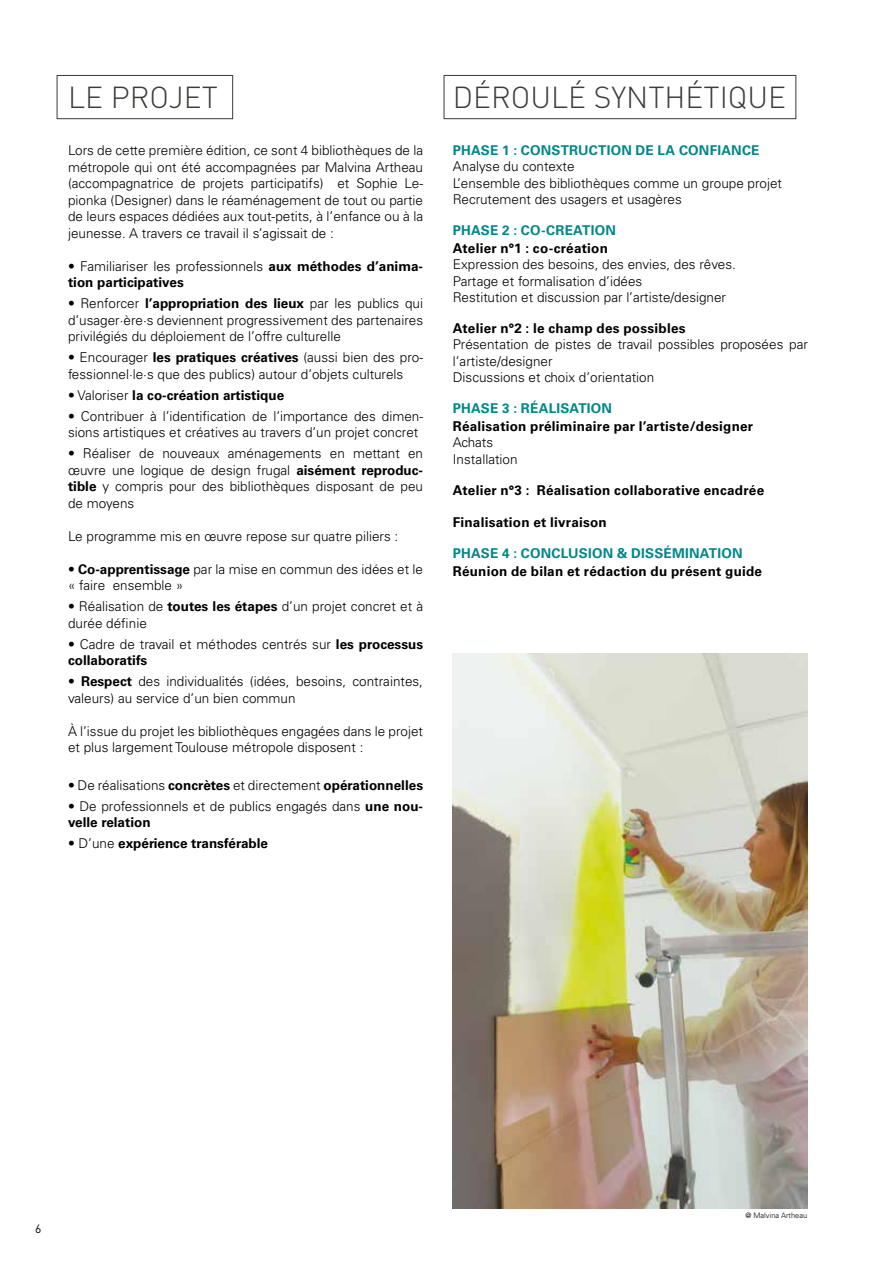
<style>
.page{position:relative;width:893px;height:1263px;background:#fff}
.page>*{position:absolute;margin:0;border:0;box-sizing:border-box;transform-origin:0 0}
.t1{font:300 30px "DIN";color:#3c3c39}
.t2{font:300 13.5px/16.5px "Univers";color:#000}
.t3{font:700 13.5px/16.5px "Univers";letter-spacing:.015em;color:#000}
.t4{font:700 13.5px "Univers";letter-spacing:.015em;color:#008789}
.t5{font:12px "DIN";color:#000}
.t6{font:300 7.5px "Univers";color:#000}
.s1{font-weight:300}
.s2{font-weight:700}
</style>
<div class="page">
<div style="left:57px;top:75px;width:176px;height:44px;border:1px solid #3c3c39"></div>
<div style="left:444px;top:75px;width:352px;height:44px;border:1px solid #3c3c39"></div>
<img style="left:453px;top:653px;width:355px;height:556px">
<h1 class="t1" style="left:68px;top:78px;width:152px">LE PROJET</h1>
<p class="t2" style="left:68px;top:142px;width:357px;text-align:justify">Lors de cette première édition, ce sont 4 bibliothèques de la métropole qui ont été accompagnées par Malvina Artheau (accompagnatrice de projets participatifs) et Sophie Le&shy;pionka (Designer) dans le réaménagement de tout ou partie de leurs espaces dédiées aux tout-petits, à l’enfance ou à la jeunesse. A travers ce travail il s’agissait de :</p>
<p class="t3" style="left:68px;top:258px;width:357px"><span class="s1">• Familiariser les professionnels</span> aux méthodes d’anima&shy;tion participatives</p>
<p class="t2" style="left:68px;top:295px;width:357px;text-align:justify">• Renforcer <span class="s2">l’appropriation des lieux</span> par les publics qui d’usager·ère·s deviennent progressivement des partenaires privilégiés du déploiement de l’offre culturelle</p>
<p class="t2" style="left:68px;top:349px;width:357px">• Encourager <span class="s2">les pratiques créatives</span> (aussi bien des pro&shy;fessionnel·le·s que des publics) autour d’objets culturels</p>
<p class="t3" style="left:68px;top:387px;width:218px"><span class="s1">• Valoriser</span> la co-création artistique</p>
<p class="t2" style="left:68px;top:408px;width:357px">• Contribuer à l’identification de l’importance des dimen&shy;sions artistiques et créatives au travers d’un projet concret</p>
<p class="t2" style="left:68px;top:445px;width:357px;text-align:justify">• Réaliser de nouveaux aménagements en mettant en œuvre une logique de design frugal <span class="s2">aisément reproduc&shy;tible</span> y compris pour des bibliothèques disposant de peu de moyens</p>
<p class="t2" style="left:68px;top:528px;width:332px">Le programme mis en œuvre repose sur quatre piliers :</p>
<p class="t2" style="left:68px;top:561px;width:357px">• <span class="s2">Co-apprentissage</span> par la mise en commun des idées et le « faire ensemble »</p>
<p class="t2" style="left:68px;top:598px;width:357px">• Réalisation de <span class="s2">toutes les étapes</span> d’un projet concret et à durée définie</p>
<p class="t2" style="left:68px;top:636px;width:357px">• Cadre de travail et méthodes centrés sur <span class="s2">les processus collaboratifs</span></p>
<p class="t2" style="left:68px;top:673px;width:357px">• <span class="s2">Respect</span> des individualités (idées, besoins, contraintes, valeurs) au service d’un bien commun</p>
<p class="t2" style="left:68px;top:723px;width:357px">À l’issue du projet les bibliothèques engagées dans le projet et plus largement Toulouse métropole disposent :</p>
<p class="t2" style="left:68px;top:777px;width:357px">• De réalisations <span class="s2">concrètes</span> et directement <span class="s2">opérationnelles</span></p>
<p class="t2" style="left:68px;top:798px;width:357px">• De professionnels et de publics engagés dans <span class="s2">une nou&shy;velle relation</span></p>
<p class="t3" style="left:68px;top:835px;width:202px"><span class="s1">• D’une</span> expérience transférable</p>
<h1 class="t1" style="left:453px;top:78px;width:335px">DÉROULÉ SYNTHÉTIQUE</h1>
<p class="t4" style="left:453px;top:142px;width:308px">PHASE 1 : CONSTRUCTION DE LA CONFIANCE</p>
<p class="t2" style="left:453px;top:158px;width:331px">Analyse du contexte<br>L’ensemble des bibliothèques comme un groupe projet<br>Recrutement des usagers et usagères</p>
<p class="t4" style="left:453px;top:222px;width:165px">PHASE 2 : CO-CREATION</p>
<p class="t3" style="left:453px;top:240px;width:157px">Atelier n°1 : co-création</p>
<p class="t2" style="left:453px;top:256px;width:285px">Expression des besoins, des envies, des rêves.<br>Partage et formalisation d’idées<br>Restitution et discussion par l’artiste/designer</p>
<p class="t3" style="left:453px;top:320px;width:234px">Atelier n°2 : le champ des possibles</p>
<p class="t2" style="left:453px;top:336px;width:357px">Présentation de pistes de travail possibles proposées par l’artiste/designer<br>Discussions et choix d’orientation</p>
<p class="t4" style="left:453px;top:400px;width:161px">PHASE 3 : RÉALISATION</p>
<p class="t3" style="left:453px;top:418px;width:302px">Réalisation préliminaire par l’artiste/designer</p>
<p class="t2" style="left:453px;top:434px;width:66px">Achats<br>Installation</p>
<p class="t3" style="left:453px;top:482px;width:313px">Atelier n°3 : Réalisation collaborative encadrée</p>
<p class="t3" style="left:453px;top:514px;width:155px">Finalisation et livraison</p>
<p class="t4" style="left:453px;top:545px;width:291px">PHASE 4 : CONCLUSION &amp; DISSÉMINATION</p>
<p class="t3" style="left:453px;top:563px;width:311px">Réunion de bilan et rédaction du présent guide</p>
<p class="t5" style="left:35px;top:1221px;width:8px">6</p>
<p class="t6" style="left:745px;top:1211px;width:64px">@ Malvina Artheau</p>
</div>
